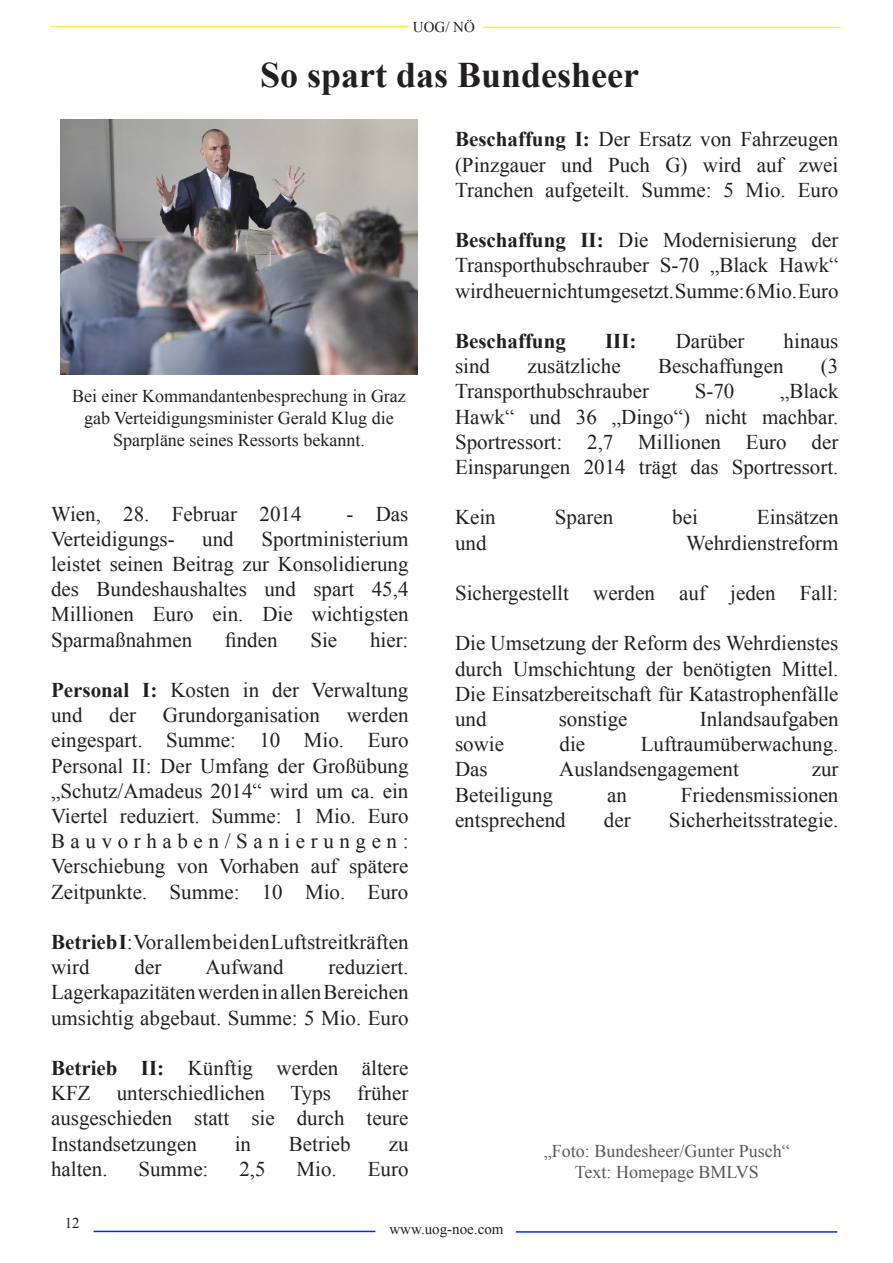
<style>
.page{position:relative;width:893px;height:1263px;background:#fff}
.page>*{position:absolute;margin:0;border:0;box-sizing:border-box;transform-origin:0 0}
.t1{font:700 36px "Times New Roman";color:#231f20}
.t2{font:21px/25.2px "Times New Roman";color:#231f20;text-align:justify}
.t3{font:700 21px "Times New Roman";color:#231f20}
.t4{font:18px/21.6px "Times New Roman";color:#231f20;text-align:center}
.t5{font:18px/21.6px "Times New Roman";color:#57585a;text-align:center}
.t6{font:15px "Times New Roman";color:#231f20}
.s1{font-weight:700}
</style>
<div class="page">
<hr style="left:94px;top:1231px;width:281px;height:1px;background:#092af5">
<hr style="left:516px;top:1231px;width:321px;height:2px;background:#092af5">
<hr style="left:51px;top:26px;width:357px;height:1px;background:#f5f53c">
<hr style="left:483px;top:27px;width:357px;height:1px;background:#f5f53c">
<img style="left:60px;top:119px;width:358px;height:255px">
<p class="t6" style="left:413px;top:17px;width:64px">UOG/ NÖ</p>
<h1 class="t1" style="left:260px;top:50px;width:381px">So spart das Bundesheer</h1>
<p class="t4" style="left:72px;top:385px;width:335px">Bei einer Kommandantenbesprechung in Graz gab Verteidigungsminister Gerald Klug die<br>Sparpläne seines Ressorts bekannt.</p>
<p class="t2" style="left:51px;top:501px;width:252px">Wien, 28. Februar 2014</p>
<p class="t2" style="left:346px;top:501px;width:64px">- Das</p>
<p class="t2" style="left:51px;top:526px;width:125px">Verteidigungs-</p>
<p class="t2" style="left:202px;top:526px;width:33px">und</p>
<p class="t2" style="left:51px;top:526px;width:359px;text-indent:210px">Sportministerium leistet seinen Beitrag zur Konsolidierung des Bundeshaushaltes und spart 45,4<br>Millionen Euro ein. Die wichtigsten Sparmaßnahmen</p>
<p class="t2" style="left:225px;top:627px;width:54px">finden</p>
<p class="t2" style="left:310px;top:627px;width:28px">Sie</p>
<p class="t2" style="left:370px;top:627px;width:40px">hier:</p>
<p class="t2" style="left:51px;top:677px;width:359px"><span class="s1">Personal I:</span> Kosten in der Verwaltung und</p>
<p class="t2" style="left:51px;top:702px;width:359px;text-indent:296px">werden eingespart. Summe: 10 Mio. Euro Personal II: Der Umfang der Großübung „Schutz/Amadeus 2014“ wird um ca. ein Viertel reduziert. Summe: 1 Mio. Euro Bauvorhaben/Sanierungen:<br>Verschiebung von Vorhaben auf spätere Zeitpunkte. Summe: 10 Mio. Euro</p>
<p class="t2" style="left:51px;top:929px;width:359px"><span class="s1">Betrieb I</span>: Vor allem bei den Luftstreitkräften wird</p>
<p class="t2" style="left:109px;top:702px;width:28px">der</p>
<p class="t2" style="left:163px;top:702px;width:159px">Grundorganisation</p>
<p class="t2" style="left:51px;top:954px;width:359px;text-indent:278px">reduziert.<br>Lagerkapazitäten werden in allen Bereichen umsichtig abgebaut. Summe: 5 Mio. Euro</p>
<p class="t2" style="left:51px;top:1055px;width:359px"><span class="s1">Betrieb II:</span> Künftig werden ältere KFZ unterschiedlichen Typs früher ausgeschieden statt sie durch teure Instandsetzungen</p>
<p class="t2" style="left:135px;top:954px;width:28px">der</p>
<p class="t2" style="left:205px;top:954px;width:80px">Aufwand</p>
<p class="t2" style="left:235px;top:1131px;width:18px">in</p>
<p class="t2" style="left:289px;top:1131px;width:63px">Betrieb</p>
<p class="t2" style="left:389px;top:1131px;width:21px">zu</p>
<p class="t2" style="left:51px;top:1156px;width:58px">halten.</p>
<p class="t2" style="left:138px;top:1156px;width:72px">Summe:</p>
<p class="t2" style="left:239px;top:1156px;width:28px">2,5</p>
<p class="t2" style="left:296px;top:1156px;width:42px">Mio.</p>
<p class="t2" style="left:368px;top:1156px;width:42px">Euro</p>
<p class="t2" style="left:455px;top:126px;width:385px"><span class="s1">Beschaffung I:</span> Der Ersatz von Fahrzeugen (Pinzgauer und Puch G) wird auf zwei Tranchen aufgeteilt. Summe: 5 Mio. Euro</p>
<p class="t2" style="left:455px;top:227px;width:385px"><span class="s1">Beschaffung II:</span> Die Modernisierung der Transporthubschrauber S-70 „Black Hawk“ wird heuer nicht umgesetzt. Summe: 6 Mio. Euro</p>
<p class="t3" style="left:455px;top:326px;width:112px">Beschaffung</p>
<p class="t3" style="left:605px;top:326px;width:33px">III:</p>
<p class="t2" style="left:676px;top:328px;width:70px">Darüber</p>
<p class="t2" style="left:784px;top:328px;width:56px">hinaus</p>
<p class="t2" style="left:455px;top:353px;width:37px">sind</p>
<p class="t2" style="left:527px;top:353px;width:95px">zusätzliche</p>
<p class="t2" style="left:658px;top:353px;width:127px">Beschaffungen</p>
<p class="t2" style="left:821px;top:353px;width:19px">(3</p>
<p class="t2" style="left:455px;top:378px;width:196px">Transporthubschrauber</p>
<p class="t2" style="left:695px;top:378px;width:41px">S-70</p>
<p class="t2" style="left:455px;top:378px;width:385px;text-indent:325px">„Black Hawk“ und 36 „Dingo“) nicht machbar.<br>Sportressort: 2,7 Millionen Euro der Einsparungen 2014 trägt das Sportressort.</p>
<p class="t2" style="left:455px;top:504px;width:42px">Kein</p>
<p class="t2" style="left:555px;top:504px;width:60px">Sparen</p>
<p class="t2" style="left:672px;top:504px;width:27px">bei</p>
<p class="t2" style="left:757px;top:504px;width:83px">Einsätzen</p>
<p class="t2" style="left:455px;top:530px;width:33px">und</p>
<p class="t2" style="left:686px;top:530px;width:154px">Wehrdienstreform</p>
<p class="t2" style="left:455px;top:580px;width:385px">Sichergestellt werden auf jeden Fall:</p>
<p class="t2" style="left:455px;top:630px;width:385px">Die Umsetzung der Reform des Wehrdienstes durch Umschichtung der benötigten Mittel.<br>Die Einsatzbereitschaft für Katastrophenfälle und</p>
<p class="t2" style="left:559px;top:706px;width:70px">sonstige</p>
<p class="t2" style="left:700px;top:706px;width:140px">Inlandsaufgaben</p>
<p class="t2" style="left:455px;top:731px;width:50px">sowie</p>
<p class="t2" style="left:560px;top:731px;width:27px">die</p>
<p class="t2" style="left:641px;top:731px;width:199px">Luftraumüberwachung.</p>
<p class="t2" style="left:455px;top:756px;width:34px">Das</p>
<p class="t2" style="left:559px;top:756px;width:181px">Auslandsengagement</p>
<p class="t2" style="left:812px;top:756px;width:28px">zur</p>
<p class="t2" style="left:455px;top:782px;width:100px">Beteiligung</p>
<p class="t2" style="left:607px;top:782px;width:21px">an</p>
<p class="t2" style="left:681px;top:782px;width:159px">Friedensmissionen</p>
<p class="t2" style="left:455px;top:807px;width:112px">entsprechend</p>
<p class="t2" style="left:604px;top:807px;width:28px">der</p>
<p class="t2" style="left:669px;top:807px;width:171px">Sicherheitsstrategie.</p>
<p class="t5" style="left:544px;top:1139px;width:247px">„Foto: Bundesheer/Gunter Pusch“<br>Text: Homepage BMLVS</p>
<p class="t6" style="left:65px;top:1213px;width:16px">12</p>
<p class="t6" style="left:389px;top:1219px;width:116px">www.uog-noe.com</p>
</div>
